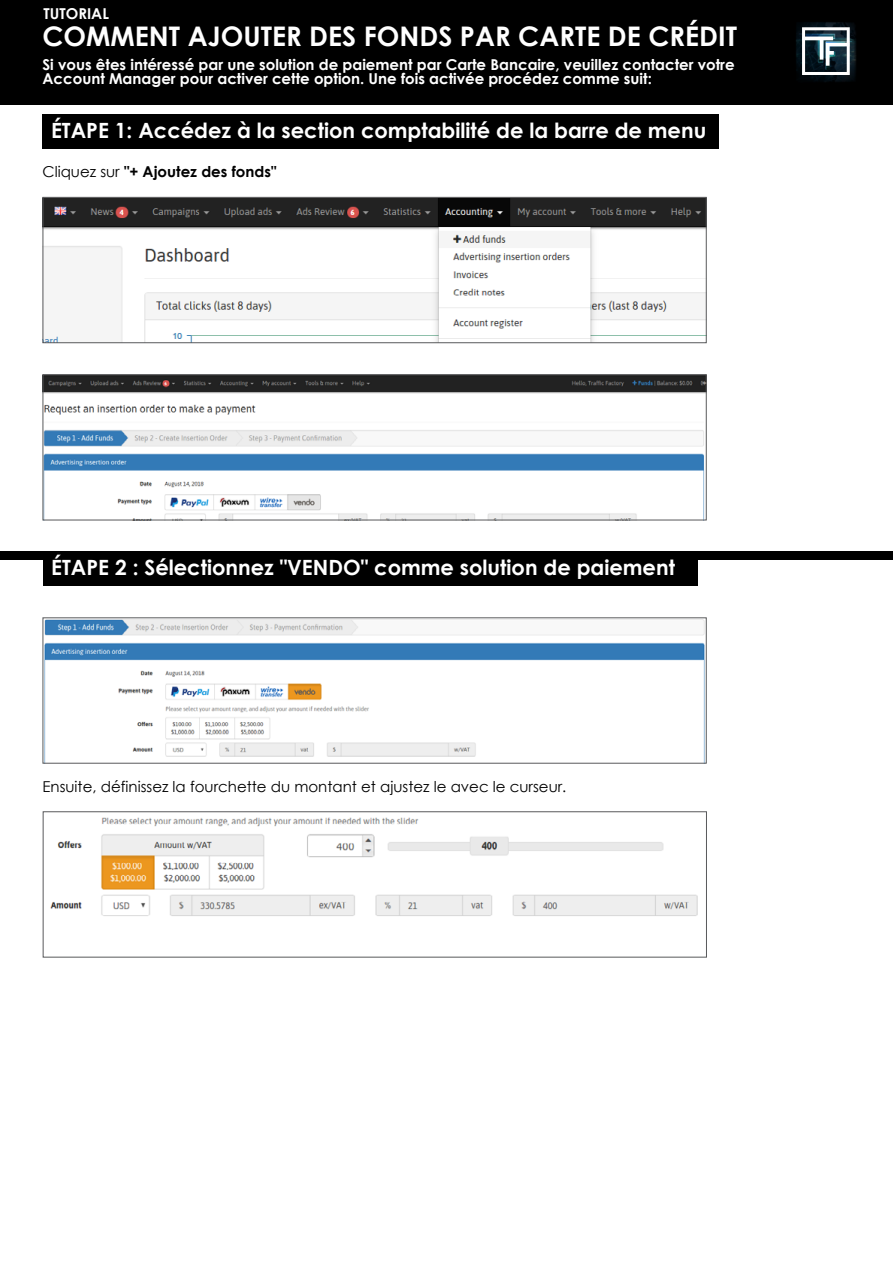
<style>
.page{position:relative;width:893px;height:1263px;background:#fff}
.page>*{position:absolute;margin:0;border:0;box-sizing:border-box;transform-origin:0 0}
.t1{font:700 27px "Century Gothic";color:#fff}
.t2{font:700 21px "Century Gothic";color:#fff}
.t3{font:700 15px/13.5px "Century Gothic";color:#fff}
.t4{font:15px "Century Gothic";color:#000}
.t5{font:700 15px "Century Gothic";color:#000}
.s1{font-weight:400}
</style>
<div class="page">
<div style="left:0;top:0;width:893px;height:105px;background:#000"></div>
<div style="left:0;top:551px;width:893px;height:9px;background:#000"></div>
<img style="left:796px;top:22px;width:60px;height:60px">
<div style="left:43px;top:551px;width:654px;height:35px;background:#000"></div>
<div style="left:43px;top:114px;width:676px;height:35px;background:#000"></div>
<svg style="left:802px;top:27px;width:48px;height:48px;background:#6a7a82"></svg>
<img style="left:45px;top:199px;width:660px;height:142px">
<div style="left:43px;top:197px;width:664px;height:146px;border:1px solid #58595b"></div>
<img style="left:45px;top:619px;width:660px;height:143px">
<div style="left:43px;top:617px;width:664px;height:147px;border:1px solid #58595b"></div>
<img style="left:50px;top:817px;width:648px;height:99px">
<div style="left:43px;top:811px;width:664px;height:146px;border:1px solid #58595b"></div>
<img style="left:45px;top:376px;width:660px;height:142px">
<div style="left:43px;top:374px;width:664px;height:146px;border:1px solid #58595b"></div>
<p class="t3" style="left:44px;top:6px;width:67px">TUTORIAL</p>
<h1 class="t1" style="left:43px;top:16px;width:696px">COMMENT AJOUTER DES FONDS PAR CARTE DE CRÉDIT</h1>
<p class="t3" style="left:43px;top:57px;width:694px">Si vous êtes intéressé par une solution de paiement par Carte Bancaire, veuillez contacter votre<br>Account Manager pour activer cette option. Une fois activée procédez comme suit:</p>
<h2 class="t2" style="left:51px;top:114px;width:657px">ÉTAPE 1: Accédez à la section comptabilité de la barre de menu</h2>
<p class="t5" style="left:43px;top:161px;width:235px"><span class="s1">Cliquez sur</span> "+ Ajoutez des fonds"</p>
<h2 class="t2" style="left:51px;top:551px;width:625px">ÉTAPE 2 : Sélectionnez "VENDO" comme solution de paiement</h2>
<p class="t4" style="left:43px;top:777px;width:525px">Ensuite, définissez la fourchette du montant et ajustez le avec le curseur.</p>
</div>
